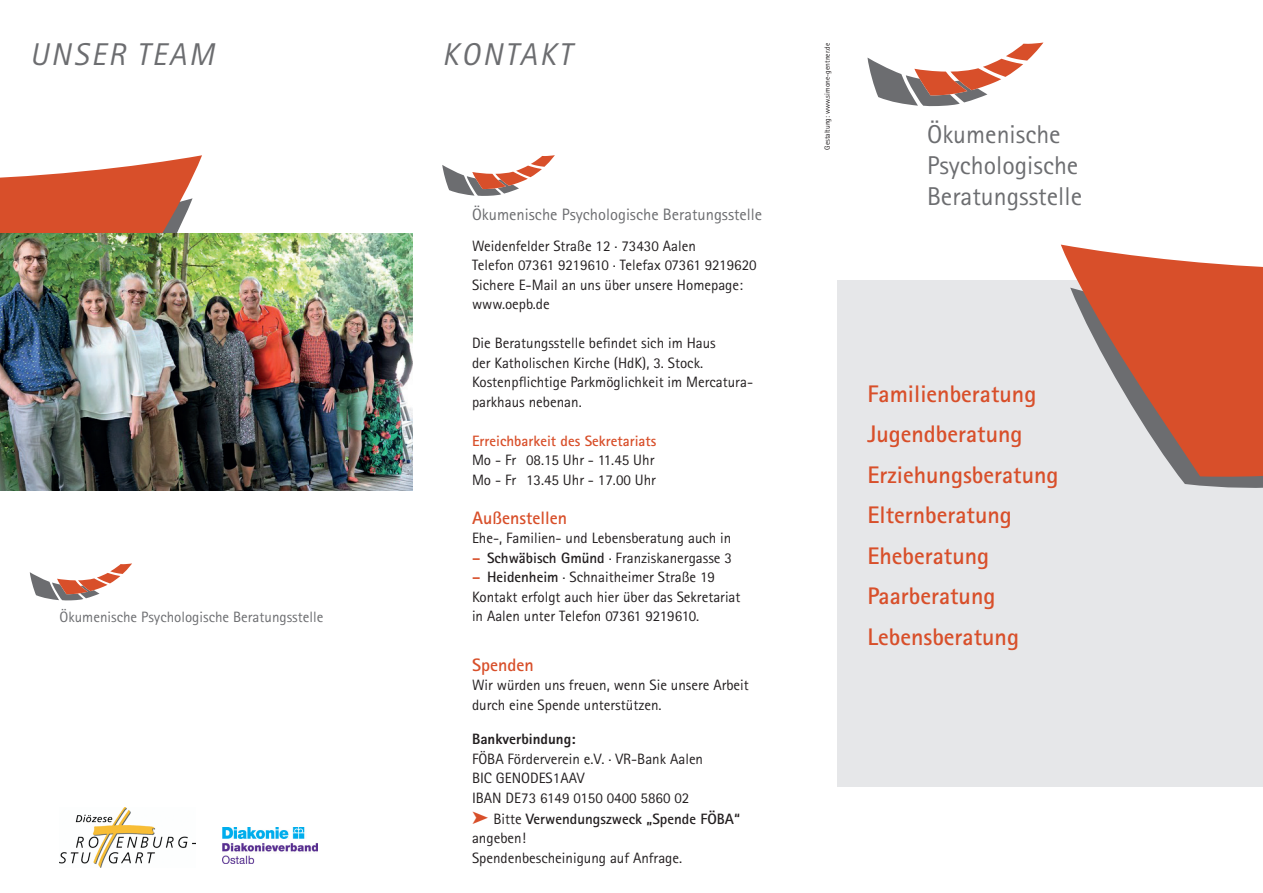
<style>
.page{position:relative;width:1263px;height:893px;background:#fff}
.page>*{position:absolute;margin:0;border:0;box-sizing:border-box;transform-origin:0 0}
.t1{font:italic 31.5px "Rotis Sans Serif";letter-spacing:.08em;color:#6c6d70}
.t2{font:25.8px/30.9px "Rotis Sans Serif";color:#6c6d70}
.t3{font:700 24px/40.5px "Rotis Sans Serif";color:#d84f2a}
.t4{font:700 18px "Rotis Sans Serif";color:#d84f2a}
.t5{font:16.5px "Rotis Sans Serif";color:#6c6d70}
.t6{font:15px/19.5px "Rotis Sans Serif";color:#231f20}
.t7{font:15px "Rotis Sans Serif";color:#6c6d70}
.t8{font:700 15px "Rotis Sans Serif";color:#d84f2a}
.t9{font:800 15px "Rotis Sans Serif";color:#231f20}
.t10{font:7.5px "Rotis Sans Serif";color:#231f20}
.s1{font-weight:800;color:#d84f2a}
.s2{font-weight:700}
.s3{color:#d84f2a}
</style>
<div class="page">
<div style="left:838px;top:281px;width:425px;height:506px;background:#e6e7e9"></div>
<svg style="left:1180px;top:478px;width:83px;height:10px"></svg>
<svg style="left:1061px;top:245px;width:202px;height:233px;fill:#d84f2a"></svg>
<svg style="left:867px;top:43px;width:176px;height:63px"></svg>
<svg style="left:0;top:155px;width:202px;height:79px;fill:#d84f2a"></svg>
<svg style="left:442px;top:155px;width:113px;height:41px"></svg>
<img style="left:0;top:234px;width:412px;height:256px">
<svg style="left:30px;top:563px;width:102px;height:37px"></svg>
<img style="left:223px;top:828px;width:94px;height:35px">
<img style="left:60px;top:808px;width:135px;height:59px">
<h1 class="t1" style="left:30px;top:36px;width:186px">UNSER TEAM</h1>
<p class="t7" style="left:60px;top:608px;width:265px">Ökumenische Psychologische Beratungsstelle</p>
<h1 class="t1" style="left:442px;top:36px;width:130px">KONTAKT</h1>
<p class="t5" style="left:472px;top:204px;width:292px">Ökumenische Psychologische Beratungsstelle</p>
<p class="t6" style="left:472px;top:236px;width:286px">Weidenfelder Straße 12 . 73430 Aalen<br>Telefon 07361 9219610 . Telefax 07361 9219620<br>Sichere E-Mail an uns über unsere Homepage: www.oepb.de</p>
<p class="t6" style="left:472px;top:333px;width:283px">Die Beratungsstelle befindet sich im Haus<br>der Katholischen Kirche (HdK), 3. Stock.<br>Kostenpflichtige Parkmöglichkeit im Mercatura&shy;parkhaus nebenan.</p>
<p class="t8" style="left:472px;top:431px;width:186px">Erreichbarkeit des Sekretariats</p>
<p class="t6" style="left:472px;top:450px;width:186px">Mo - Fr 08.15 Uhr - 11.45 Uhr<br>Mo - Fr 13.45 Uhr - 17.00 Uhr</p>
<p class="t4" style="left:472px;top:506px;width:96px">Außenstellen</p>
<p class="t6" style="left:472px;top:528px;width:261px">Ehe-, Familien- und Lebensberatung auch in</p>
<p class="t6" style="left:472px;top:548px;width:261px"><span class="s1">–</span> <span class="s2">Schwäbisch Gmünd</span> . Franziskanergasse 3</p>
<p class="t6" style="left:472px;top:567px;width:270px"><span class="s1">–</span> <span class="s2">Heidenheim</span> . Schnaitheimer Straße 19<br>Kontakt erfolgt auch hier über das Sekretariat in Aalen unter Telefon 07361 9219610.</p>
<p class="t4" style="left:472px;top:653px;width:63px">Spenden</p>
<p class="t6" style="left:472px;top:675px;width:278px">Wir würden uns freuen, wenn Sie unsere Arbeit durch eine Spende unterstützen.</p>
<p class="t9" style="left:472px;top:729px;width:105px">Bankverbindung:</p>
<p class="t6" style="left:472px;top:749px;width:233px">FÖBA Förderverein e.V. . VR-Bank Aalen<br>BIC GENODES1AAV<br>IBAN DE73 6149 0150 0400 5860 02</p>
<p class="t6" style="left:472px;top:809px;width:269px"><span class="s3">➤</span> Bitte <span class="s2">Verwendungszweck „Spende FÖBA“ </span>angeben!<br>Spendenbescheinigung auf Anfrage.</p>
<p class="t10" style="left:823px;top:150px;width:108px;rotate:-90deg">Gestaltung: www.simone-gentner.de</p>
<h2 class="t2" style="left:927px;top:119px;width:157px">Ökumenische<br>Psychologische<br>Beratungsstelle</h2>
<h3 class="t3" style="left:867px;top:373px;width:193px">Familienberatung<br>Jugendberatung<br>Erziehungsberatung<br>Elternberatung<br>Eheberatung<br>Paarberatung<br>Lebensberatung</h3>
</div>
